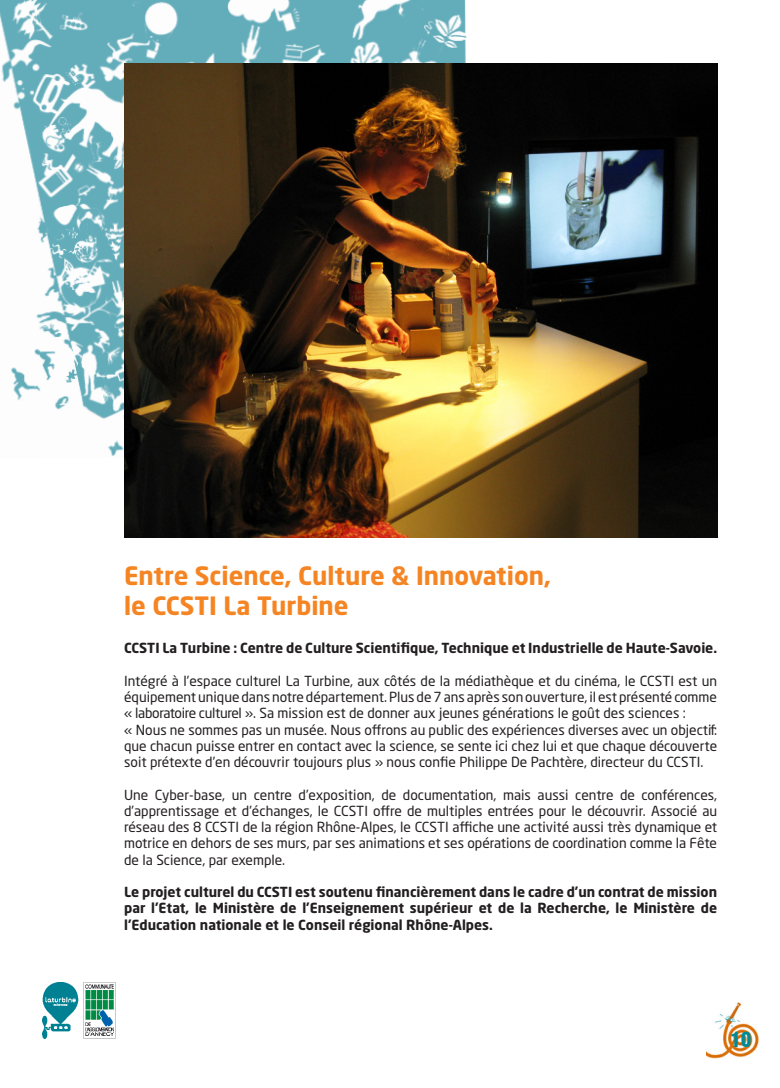
<style>
.page{position:relative;width:780px;height:1088px;background:#fff}
.page>*{position:absolute;margin:0;border:0;box-sizing:border-box;transform-origin:0 0}
.t1{font:700 25px/30px "Neo Sans Std";color:#f58523}
.t2{font:900 condensed 20px "Swiss 721 BT";color:#008b98}
.t3{font:13.75px/16.2px "Neo Sans Std";color:#231f20}
.t4{font:700 13.75px/16.2px "Neo Sans Std";color:#231f20;text-align:justify}
</style>
<div class="page">
<img style="left:0;top:0;width:467px;height:456px">
<img style="left:43px;top:982px;width:35px;height:56px">
<img style="left:83px;top:982px;width:32px;height:56px">
<img style="left:124px;top:63px;width:593px;height:475px">
<img style="left:706px;top:1003px;width:53px;height:56px">
<h1 class="t1" style="left:124px;top:559px;width:428px">Entre Science, Culture &amp; Innovation, le CCSTI La Turbine</h1>
<p class="t4" style="left:124px;top:640px;width:594px">CCSTI La Turbine : Centre de Culture Scientifique, Technique et Industrielle de Haute-Savoie.</p>
<p class="t3" style="left:124px;top:672px;width:594px">Intégré à l’espace culturel La Turbine, aux côtés de la médiathèque et du cinéma, le CCSTI est un équipement unique dans notre département. Plus de 7 ans après son ouverture, il est présenté comme « laboratoire culturel ». Sa mission est de donner aux jeunes générations le goût des sciences :<br>« Nous ne sommes pas un musée. Nous offrons au public des expériences diverses avec un objectif: que chacun puisse entrer en contact avec la science, se sente ici chez lui et que chaque découverte soit prétexte d’en découvrir toujours plus » nous confie Philippe De Pachtère, directeur du CCSTI.</p>
<p class="t3" style="left:124px;top:786px;width:594px;text-align:justify">Une Cyber-base, un centre d’exposition, de documentation, mais aussi centre de conférences, d’apprentissage et d’échanges, le CCSTI offre de multiples entrées pour le découvrir. Associé au réseau des 8 CCSTI de la région Rhône-Alpes, le CCSTI affiche une activité aussi très dynamique et motrice en dehors de ses murs, par ses animations et ses opérations de coordination comme la Fête de la Science, par exemple.</p>
<p class="t4" style="left:124px;top:883px;width:594px">Le projet culturel du CCSTI est soutenu financièrement dans le cadre d’un contrat de mission par l’Etat, le Ministère de l’Enseignement supérieur et de la Recherche, le Ministère de l’Education nationale et le Conseil régional Rhône-Alpes.</p>
<h2 class="t2" style="left:730px;top:1028px;width:23px">10</h2>
</div>
